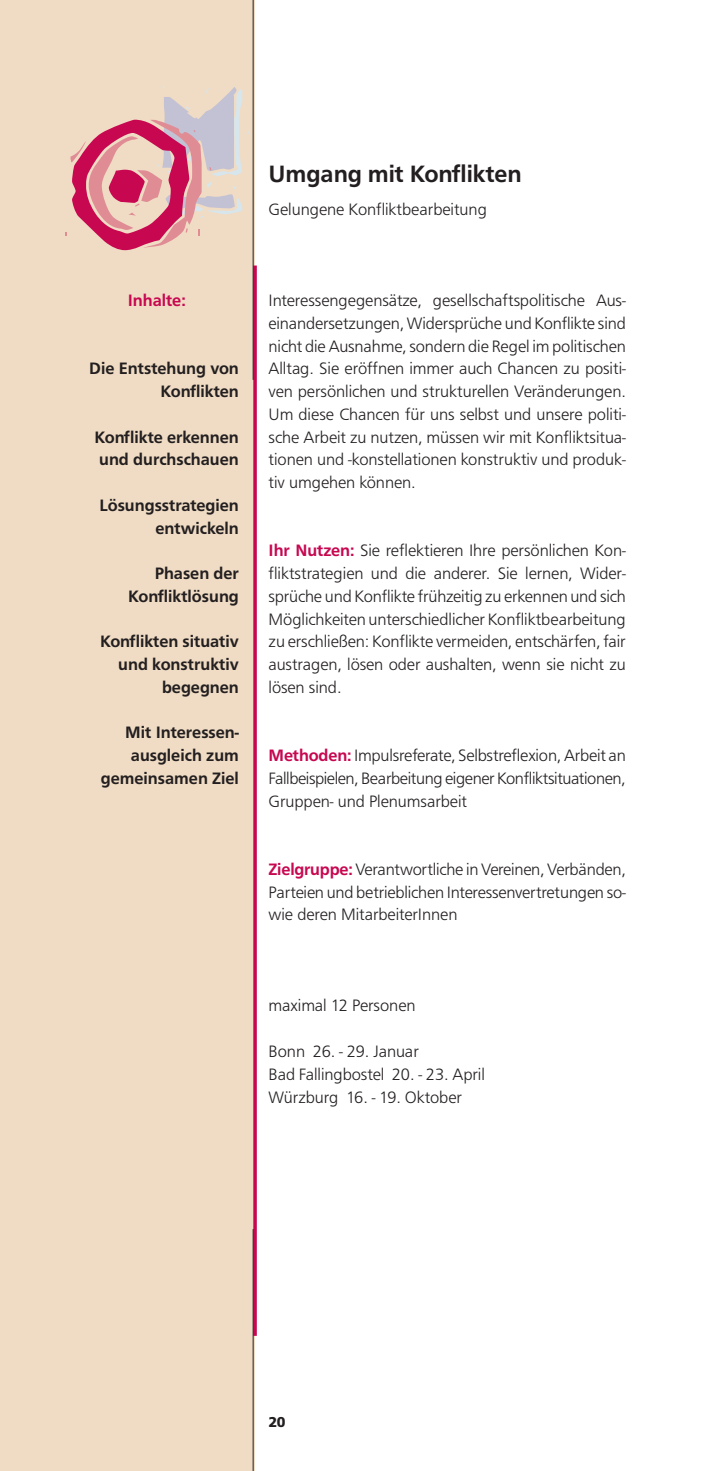
<style>
.page{position:relative;width:703px;height:1471px;background:#fff}
.page>*{position:absolute;margin:0;border:0;box-sizing:border-box;transform-origin:0 0}
.t1{font:500 24.5px "Frutu T Med N18";color:#231f20}
.t2{font:300 17.15px/22.8px "Frutu T Lig N09";letter-spacing:-.005em;color:#231f20;text-align:justify}
.t3{font:500 17.15px/22.8px "Frutu T Med N18";color:#231f20;text-align:right}
.t4{font:500 17.15px "Frutu T Med N18";color:#c70851}
.t5{font:14.88px "Frutu T Bol N09 Bold";color:#231f20}
.s1{font-family:"Frutu T Med N18";font-weight:500;color:#c70851}
</style>
<div class="page">
<div style="left:0;top:0;width:257px;height:1471px;background:#f0dcc4"></div>
<h1 class="t1" style="left:269px;top:163px;width:254px">Umgang mit Konflikten</h1>
<p class="t2" style="left:269px;top:199px;width:220px">Gelungene Konfliktbearbeitung</p>
<p class="t4" style="left:128px;top:293px;width:60px">Inhalte:</p>
<p class="t3" style="left:89px;top:358px;width:151px">Die Entstehung von<br>Konflikten</p>
<p class="t3" style="left:94px;top:427px;width:146px;text-align:left">Konflikte erkennen und durchschauen</p>
<p class="t3" style="left:99px;top:495px;width:141px">Lösungsstrategien entwickeln</p>
<p class="t3" style="left:128px;top:563px;width:112px">Phasen der<br>Konfliktlösung</p>
<p class="t3" style="left:100px;top:631px;width:140px">Konflikten situativ und konstruktiv begegnen</p>
<p class="t3" style="left:101px;top:722px;width:139px">Mit Interessen&shy;ausgleich zum gemeinsamen Ziel</p>
<p class="t2" style="left:269px;top:290px;width:359px">Interessengegensätze, gesellschaftspolitische Aus&shy;einandersetzungen, Widersprüche und Konflikte sind nicht die Ausnahme, sondern die Regel im politischen Alltag. Sie eröffnen immer auch Chancen zu positi&shy;ven persönlichen und strukturellen Veränderungen.<br>Um diese Chancen für uns selbst und unsere politi&shy;sche Arbeit zu nutzen, müssen wir mit Konfliktsitua&shy;tionen und -konstellationen konstruktiv und produk&shy;tiv umgehen können.</p>
<p class="t2" style="left:269px;top:540px;width:359px"><span class="s1">Ihr Nutzen:</span> Sie reflektieren Ihre persönlichen Kon&shy;fliktstrategien und die anderer. Sie lernen, Wider&shy;sprüche und Konflikte frühzeitig zu erkennen und sich Möglichkeiten unterschiedlicher Konfliktbearbeitung zu erschließen: Konflikte vermeiden, entschärfen, fair austragen, lösen oder aushalten, wenn sie nicht zu lösen sind.</p>
<p class="t2" style="left:269px;top:745px;width:359px"><span class="s1">Methoden:</span> Impulsreferate, Selbstreflexion, Arbeit an Fallbeispielen, Bearbeitung eigener Konfliktsituationen, Gruppen- und Plenumsarbeit</p>
<p class="t2" style="left:269px;top:859px;width:359px"><span class="s1">Zielgruppe:</span> Verantwortliche in Vereinen, Verbänden, Parteien und betrieblichen Interessenvertretungen so&shy;wie deren MitarbeiterInnen</p>
<p class="t2" style="left:269px;top:995px;width:148px">maximal 12 Personen</p>
<p class="t2" style="left:269px;top:1041px;width:218px;text-align:left">Bonn 26. - 29. Januar<br>Bad Fallingbostel 20. - 23. April<br>Würzburg 16. - 19. Oktober</p>
<p class="t5" style="left:269px;top:1415px;width:19px">20</p>
</div>
